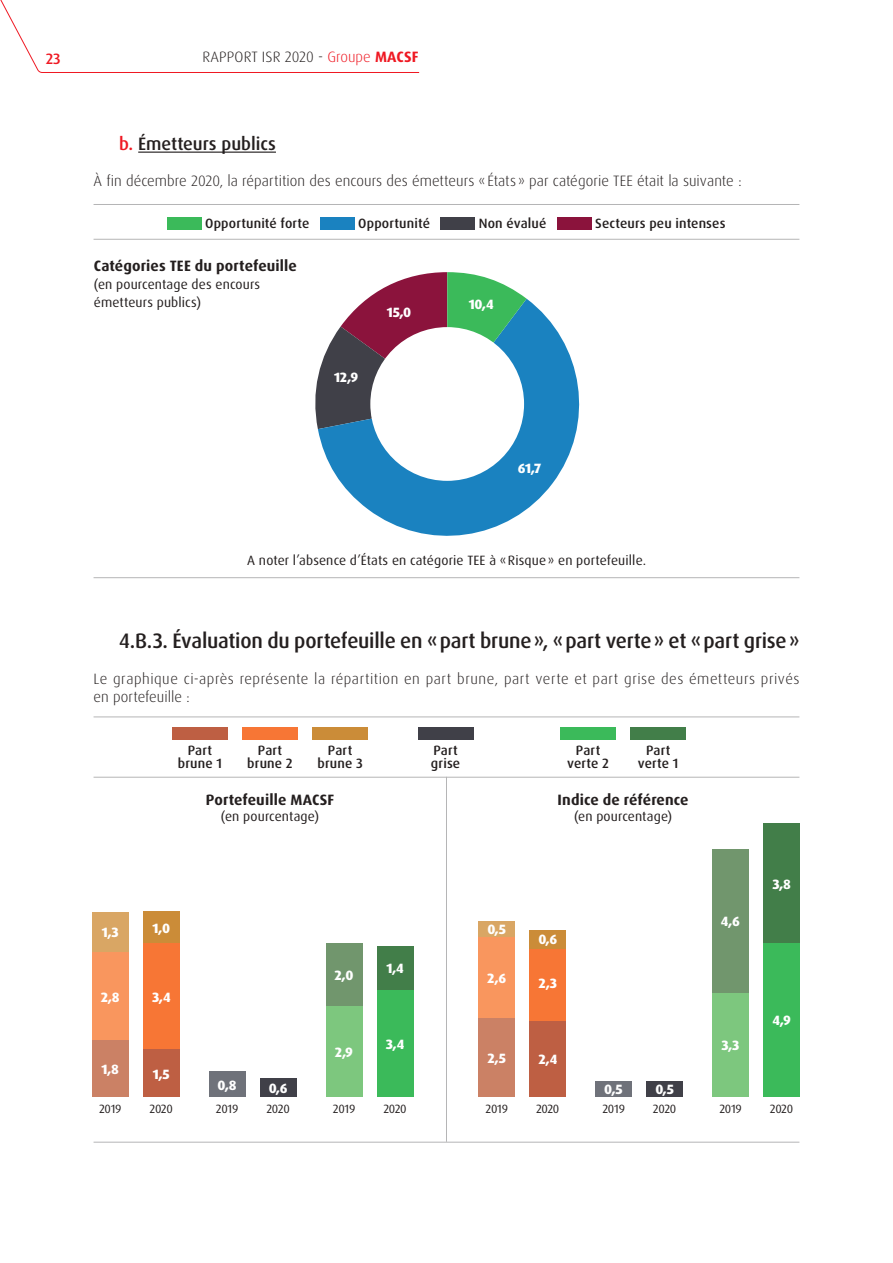
<style>
.page{position:relative;width:893px;height:1263px;background:#fff}
.page>*{position:absolute;margin:0;border:0;box-sizing:border-box;transform-origin:0 0}
.t1{font:500 21px "Dax OT";letter-spacing:-.01em;color:#241f1f}
.t2{font:500 18px "Dax OT";letter-spacing:-.005em;color:#241f1f}
.t3{font:300 15px "Dax OT";letter-spacing:.01em;color:#241f1f}
.t4{font:300 15px/18px "Dax OT";letter-spacing:.035em;color:#241f1f}
.t5{font:700 15px "Dax OT";letter-spacing:.01em;color:#241f1f}
.t6{font:500 15px "Dax OT";color:#ef1923}
.t7{font:13.5px/18px "Dax OT";letter-spacing:.01em;color:#241f1f}
.t8{font:500 13.5px/13.5px "Dax OT";letter-spacing:.01em;color:#241f1f;text-align:center}
.t9{font:800 13.5px "Dax OT";letter-spacing:-.02em;color:#fff}
.t10{font:12px "Dax OT";letter-spacing:-.03em;color:#241f1f}
.s1{color:#ef1923}
.s2{font-weight:700;color:#ef1923}
</style>
<div class="page">
<hr style="left:138px;top:152px;width:138px;height:1px;background:#241f1f">
<div style="left:167px;top:217px;width:34px;height:13px;background:#3bba5a"></div>
<div style="left:321px;top:217px;width:34px;height:13px;background:#1a82c0"></div>
<div style="left:441px;top:217px;width:34px;height:13px;background:#404048"></div>
<div style="left:557px;top:217px;width:34px;height:13px;background:#8b133c"></div>
<hr style="left:94px;top:204px;width:705px;height:1px;background:#b5b5b6">
<hr style="left:94px;top:716px;width:705px;height:1px;background:#b5b5b6">
<hr style="left:94px;top:239px;width:705px;height:1px;background:#b5b5b6">
<hr style="left:94px;top:777px;width:705px;height:1px;background:#b5b5b6">
<hr style="left:94px;top:577px;width:705px;height:1px;background:#b5b5b6">
<hr style="left:94px;top:1142px;width:705px;height:1px;background:#b5b5b6">
<hr style="left:446px;top:777px;width:1px;height:365px;background:#b5b5b6">
<div style="left:172px;top:727px;width:56px;height:13px;background:#be5f43"></div>
<div style="left:242px;top:727px;width:56px;height:13px;background:#f77635"></div>
<div style="left:418px;top:727px;width:55px;height:13px;background:#404048"></div>
<div style="left:560px;top:727px;width:56px;height:13px;background:#3bba5a"></div>
<div style="left:312px;top:727px;width:56px;height:13px;background:#cb8c38"></div>
<div style="left:631px;top:727px;width:55px;height:13px;background:#427e49"></div>
<div style="left:92px;top:912px;width:37px;height:40px;background:#d9a664"></div>
<div style="left:143px;top:912px;width:37px;height:31px;background:#cb8c38"></div>
<div style="left:92px;top:952px;width:37px;height:88px;background:#f9965e"></div>
<div style="left:143px;top:943px;width:37px;height:107px;background:#f77635"></div>
<div style="left:92px;top:1040px;width:37px;height:57px;background:#cb8165"></div>
<div style="left:143px;top:1050px;width:37px;height:47px;background:#be5f43"></div>
<div style="left:209px;top:1072px;width:37px;height:25px;background:#6f727a"></div>
<div style="left:260px;top:1078px;width:36px;height:19px;background:#404048"></div>
<div style="left:326px;top:943px;width:36px;height:63px;background:#71966d"></div>
<div style="left:377px;top:946px;width:36px;height:44px;background:#427e49"></div>
<div style="left:326px;top:1006px;width:36px;height:91px;background:#7dc77e"></div>
<div style="left:377px;top:990px;width:36px;height:107px;background:#3bba5a"></div>
<div style="left:478px;top:921px;width:37px;height:16px;background:#d9a664"></div>
<div style="left:529px;top:930px;width:37px;height:19px;background:#cb8c38"></div>
<div style="left:478px;top:937px;width:37px;height:81px;background:#f9965e"></div>
<div style="left:529px;top:949px;width:37px;height:72px;background:#f77635"></div>
<div style="left:478px;top:1018px;width:37px;height:79px;background:#cb8165"></div>
<div style="left:529px;top:1021px;width:37px;height:76px;background:#be5f43"></div>
<div style="left:595px;top:1081px;width:37px;height:16px;background:#6f727a"></div>
<div style="left:646px;top:1081px;width:37px;height:16px;background:#404048"></div>
<div style="left:712px;top:849px;width:36px;height:144px;background:#71966d"></div>
<div style="left:763px;top:824px;width:36px;height:119px;background:#427e49"></div>
<div style="left:712px;top:993px;width:36px;height:104px;background:#7dc77e"></div>
<div style="left:763px;top:943px;width:36px;height:154px;background:#3bba5a"></div>
<svg style="left:318px;top:299px;width:262px;height:237px;fill:#1a82c0"></svg>
<svg style="left:315px;top:272px;width:212px;height:157px"></svg>
<div style="left:370px;top:327px;width:154px;height:154px;background:#fff;border-radius:50%"></div>
<svg style="left:0;top:0;width:420px;height:73px"></svg>
<p class="t6" style="left:46px;top:49px;width:16px">23</p>
<p class="t3" style="left:203px;top:47px;width:218px">RAPPORT ISR 2020 - <span class="s1">Groupe</span> <span class="s2">MACSF</span></p>
<h2 class="t2" style="left:119px;top:132px;width:158px"><span class="s1">b.</span> Émetteurs publics</h2>
<p class="t3" style="left:94px;top:172px;width:650px">À fin décembre 2020, la répartition des encours des émetteurs « États » par catégorie TEE était la suivante :</p>
<p class="t8" style="left:205px;top:217px;width:106px">Opportunité forte</p>
<p class="t8" style="left:358px;top:217px;width:73px">Opportunité</p>
<p class="t8" style="left:479px;top:217px;width:69px">Non évalué</p>
<p class="t8" style="left:595px;top:217px;width:132px">Secteurs peu intenses</p>
<p class="t5" style="left:94px;top:256px;width:205px">Catégories TEE du portefeuille</p>
<p class="t7" style="left:94px;top:275px;width:168px">(en pourcentage des encours émetteurs publics)</p>
<p class="t9" style="left:334px;top:368px;width:26px">12,9</p>
<p class="t9" style="left:387px;top:303px;width:26px">15,0</p>
<p class="t9" style="left:469px;top:295px;width:26px">10,4</p>
<p class="t9" style="left:518px;top:459px;width:25px">61,7</p>
<p class="t7" style="left:247px;top:551px;width:400px">A noter l’absence d’États en catégorie TEE à «Risque» en portefeuille.</p>
<h1 class="t1" style="left:119px;top:627px;width:682px">4.B.3. Évaluation du portefeuille en «part brune», «part verte» et «part grise»</h1>
<p class="t4" style="left:94px;top:670px;width:707px">Le graphique ci-après représente la répartition en part brune, part verte et part grise des émetteurs privés en portefeuille :</p>
<p class="t8" style="left:178px;top:743px;width:46px">Part brune 1</p>
<p class="t8" style="left:247px;top:743px;width:47px">Part brune 2</p>
<p class="t8" style="left:431px;top:743px;width:31px;text-align:left">Part grise</p>
<p class="t8" style="left:567px;top:743px;width:43px">Part verte 2</p>
<p class="t8" style="left:317px;top:743px;width:47px">Part brune 3</p>
<p class="t8" style="left:638px;top:743px;width:42px">Part verte 1</p>
<p class="t5" style="left:206px;top:790px;width:130px">Portefeuille MACSF</p>
<p class="t7" style="left:221px;top:808px;width:100px">(en pourcentage)</p>
<p class="t5" style="left:558px;top:790px;width:133px">Indice de référence</p>
<p class="t7" style="left:574px;top:808px;width:100px">(en pourcentage)</p>
<p class="t9" style="left:153px;top:919px;width:19px">1,0</p>
<p class="t9" style="left:102px;top:924px;width:19px">1,3</p>
<p class="t9" style="left:487px;top:921px;width:20px">0,5</p>
<p class="t9" style="left:334px;top:966px;width:21px">2,0</p>
<p class="t9" style="left:386px;top:960px;width:19px">1,4</p>
<p class="t9" style="left:487px;top:969px;width:20px">2,6</p>
<p class="t9" style="left:101px;top:988px;width:21px">2,8</p>
<p class="t9" style="left:152px;top:988px;width:20px">3,4</p>
<p class="t9" style="left:538px;top:931px;width:20px">0,6</p>
<p class="t9" style="left:539px;top:974px;width:20px">2,3</p>
<p class="t9" style="left:101px;top:1061px;width:19px">1,8</p>
<p class="t9" style="left:153px;top:1065px;width:19px">1,5</p>
<p class="t9" style="left:335px;top:1043px;width:20px">2,9</p>
<p class="t9" style="left:386px;top:1035px;width:20px">3,4</p>
<p class="t9" style="left:487px;top:1049px;width:20px">2,5</p>
<p class="t9" style="left:538px;top:1051px;width:21px">2,4</p>
<p class="t9" style="left:218px;top:1076px;width:21px">0,8</p>
<p class="t9" style="left:604px;top:1081px;width:20px">0,5</p>
<p class="t9" style="left:269px;top:1079px;width:20px">0,6</p>
<p class="t9" style="left:655px;top:1081px;width:20px">0,5</p>
<p class="t9" style="left:721px;top:913px;width:21px">4,6</p>
<p class="t9" style="left:772px;top:875px;width:20px">3,8</p>
<p class="t9" style="left:721px;top:1037px;width:20px">3,3</p>
<p class="t9" style="left:772px;top:1012px;width:20px">4,9</p>
<p class="t10" style="left:99px;top:1101px;width:24px">2019</p>
<p class="t10" style="left:150px;top:1101px;width:25px">2020</p>
<p class="t10" style="left:216px;top:1101px;width:24px">2019</p>
<p class="t10" style="left:266px;top:1101px;width:25px">2020</p>
<p class="t10" style="left:333px;top:1101px;width:24px">2019</p>
<p class="t10" style="left:383px;top:1101px;width:25px">2020</p>
<p class="t10" style="left:486px;top:1101px;width:24px">2019</p>
<p class="t10" style="left:536px;top:1101px;width:25px">2020</p>
<p class="t10" style="left:602px;top:1101px;width:24px">2019</p>
<p class="t10" style="left:653px;top:1101px;width:25px">2020</p>
<p class="t10" style="left:719px;top:1101px;width:24px">2019</p>
<p class="t10" style="left:770px;top:1101px;width:25px">2020</p>
</div>
